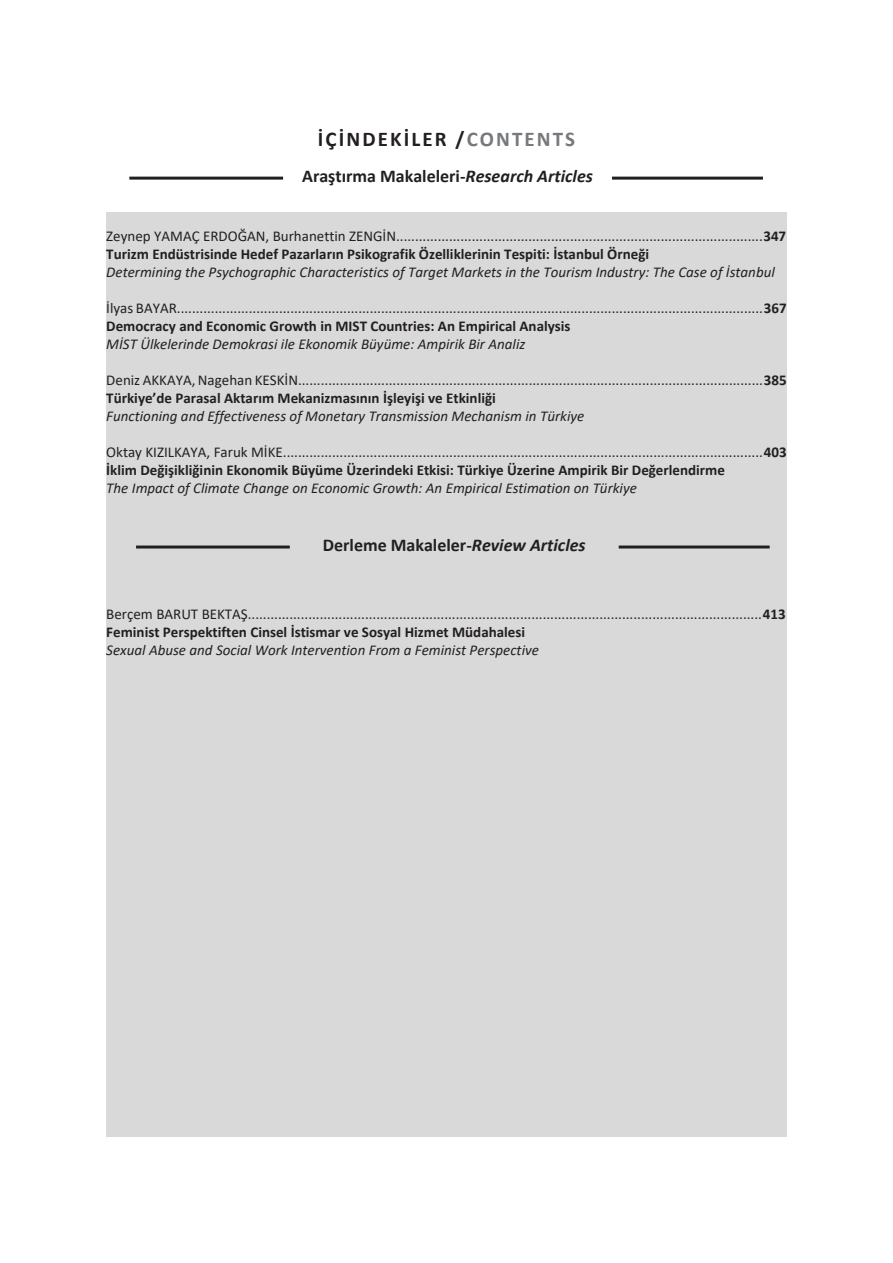
<style>
.page{position:relative;width:893px;height:1263px;background:#fff}
.page>*{position:absolute;margin:0;border:0;box-sizing:border-box;transform-origin:0 0}
.t1{font:700 21px "Calibri";letter-spacing:.1em;color:#231f20}
.t2{font:700 18px "Calibri";color:#231f20}
.t3{font:15px/18px "Calibri";color:#231f20}
.t4{font:italic 15px "Calibri";color:#231f20}
.s1{color:#76787b}
.s2{font-style:italic}
.s3{font-weight:700}
</style>
<div class="page">
<hr style="left:612px;top:177px;width:151px;height:3px;background:#231f20">
<hr style="left:129px;top:177px;width:154px;height:3px;background:#231f20">
<div style="left:106px;top:212px;width:681px;height:924px;background:#d9d9d9"></div>
<hr style="left:619px;top:545px;width:151px;height:3px;background:#231f20">
<hr style="left:136px;top:545px;width:154px;height:3px;background:#231f20">
<h1 class="t1" style="left:318px;top:124px;width:259px">İÇİNDEKİLER /<span class="s1">CONTENTS</span></h1>
<p class="t2" style="left:302px;top:164px;width:292px">Araştırma Makaleleri-<span class="s2">Research Articles</span></p>
<p class="t3" style="left:106px;top:226px;width:681px">Zeynep YAMAÇ ERDOĞAN, Burhanettin ZENGİN.................................................................................................<span class="s3">347<br>Turizm Endüstrisinde Hedef Pazarların Psikografik Özelliklerinin Tespiti: İstanbul Örneği</span></p>
<p class="t4" style="left:106px;top:261px;width:670px">Determining the Psychographic Characteristics of Target Markets in the Tourism Industry: The Case of İstanbul</p>
<p class="t3" style="left:106px;top:298px;width:682px">İlyas BAYAR...........................................................................................................................................................<span class="s3">367<br>Democracy and Economic Growth in MIST Countries: An Empirical Analysis</span></p>
<p class="t4" style="left:106px;top:333px;width:421px">MİST Ülkelerinde Demokrasi ile Ekonomik Büyüme: Ampirik Bir Analiz</p>
<p class="t3" style="left:106px;top:370px;width:682px">Deniz AKKAYA, Nagehan KESKİN...........................................................................................................................<span class="s3">385<br>Türkiye’de Parasal Aktarım Mekanizmasının İşleyişi ve Etkinliği</span></p>
<p class="t4" style="left:106px;top:405px;width:479px">Functioning and Effectiveness of Monetary Transmission Mechanism in Türkiye</p>
<p class="t3" style="left:106px;top:442px;width:682px">Oktay KIZILKAYA, Faruk MİKE...............................................................................................................................<span class="s3">403<br>İklim Değişikliğinin Ekonomik Büyüme Üzerindeki Etkisi: Türkiye Üzerine Ampirik Bir Değerlendirme</span></p>
<p class="t4" style="left:106px;top:477px;width:532px">The Impact of Climate Change on Economic Growth: An Empirical Estimation on Türkiye</p>
<p class="t2" style="left:323px;top:533px;width:264px">Derleme Makaleler-<span class="s2">Review Articles</span></p>
<p class="t3" style="left:106px;top:604px;width:681px">Berçem BARUT BEKTAŞ........................................................................................................................................<span class="s3">413<br>Feminist Perspektiften Cinsel İstismar ve Sosyal Hizmet Müdahalesi</span></p>
<p class="t4" style="left:106px;top:639px;width:434px">Sexual Abuse and Social Work Intervention From a Feminist Perspective</p>
</div>
